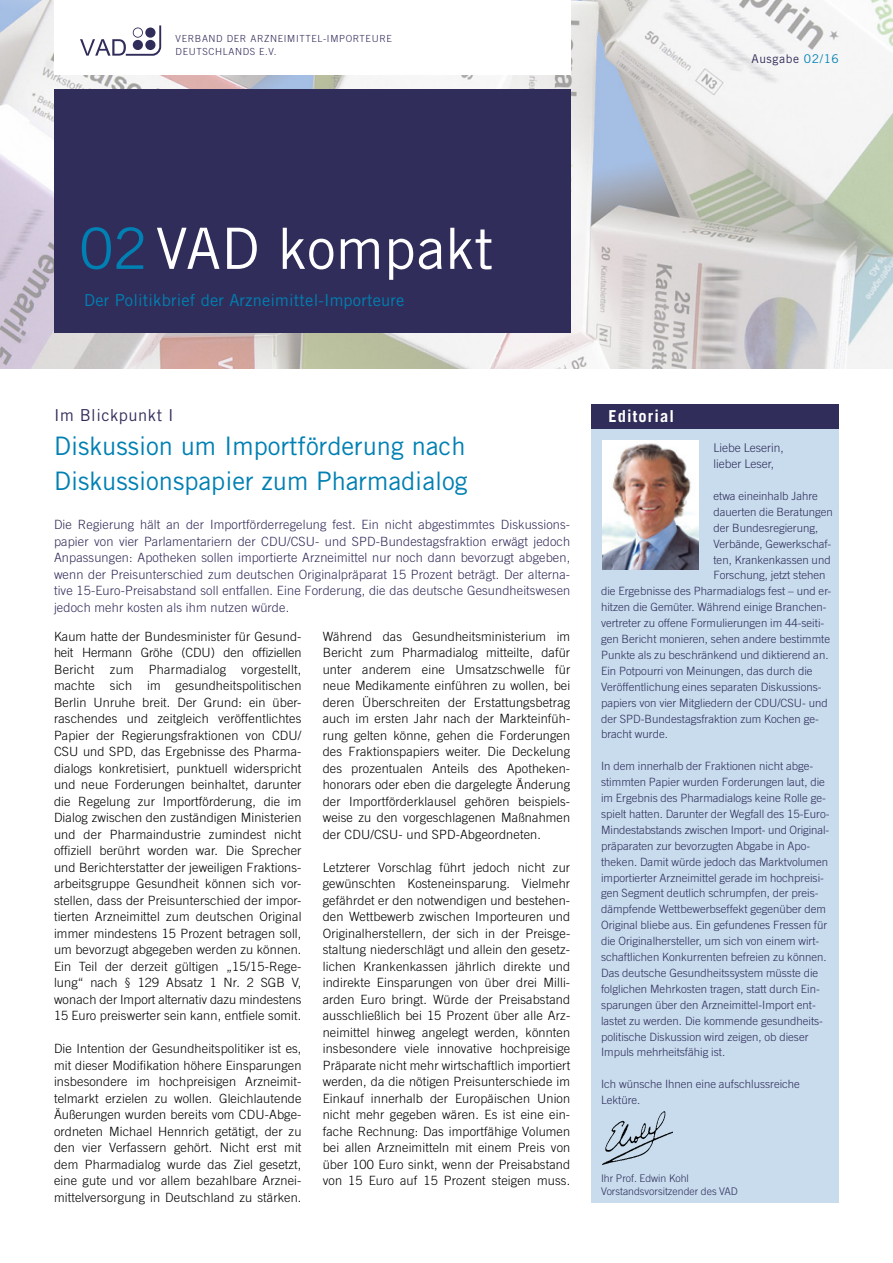
<style>
.page{position:relative;width:893px;height:1263px;background:#fff}
.page>*{position:absolute;margin:0;border:0;box-sizing:border-box;transform-origin:0 0}
.t1{font:57px "Trade Gothic LT Std";letter-spacing:.01em;color:#fff}
.t2{font:25.5px/34.5px "Trade Gothic LT Std";color:#0080b3}
.t3{font:16.5px "Trade Gothic LT Std";letter-spacing:.01em;color:#0080b3}
.t4{font:16.5px "Trade Gothic LT Std";letter-spacing:.03em;color:#312d5a}
.t5{font:700 16.5px "Trade Gothic LT Std";letter-spacing:.065em;color:#fff}
.t6{font:300 12.75px/16.5px "Trade Gothic LT Std";letter-spacing:.01em;color:#000;text-align:justify}
.t7{font:300 12.75px/16.5px "Trade Gothic LT Std";letter-spacing:.01em;color:#312d5a;text-align:justify}
.t8{font:300 12px/16.5px "Trade Gothic LT Std";color:#312d5a}
.t9{font:12px "Trade Gothic LT Std";letter-spacing:.05em;color:#312d5a}
.t10{font:300 11.4px/15.9px "Trade Gothic LT Std";color:#312d5a}
.t11{font:300 10.5px/13.5px "Trade Gothic LT Std";color:#312d5a}
.t12{font:300 9.75px "Trade Gothic LT Std";color:#312d5a}
.s1{color:#0080b3}
</style>
<div class="page">
<img style="left:1px;top:0;width:892px;height:369px">
<div style="left:54px;top:0;width:516px;height:74px;background:#fff"></div>
<div style="left:54px;top:89px;width:516px;height:244px;background:#312d5a"></div>
<svg style="left:80px;top:25px;width:81px;height:31px"></svg>
<div style="left:134px;top:28px;width:8px;height:9px;background:#fff;border-radius:50%"></div>
<div style="left:591px;top:429px;width:248px;height:774px;background:#c8dced"></div>
<img style="left:602px;top:440px;width:97px;height:130px">
<div style="left:591px;top:405px;width:248px;height:24px;background:#312d5a"></div>
<img style="left:602px;top:1111px;width:70px;height:54px">
<p class="t12" style="left:176px;top:33px;width:14px">Verband</p>
<p class="t12" style="left:227px;top:33px;width:7px">der</p>
<p class="t12" style="left:250px;top:33px;width:14px">Arzneimittel</p>
<p class="t12" style="left:323px;top:33px;width:12px">-importeure</p>
<p class="t12" style="left:176px;top:46px;width:15px">Deutschlands</p>
<p class="t12" style="left:259px;top:46px;width:19px">e.V.</p>
<h1 class="t1" style="left:79px;top:214px;width:416px"><span class="s1">02</span>VAD kompakt</h1>
<p class="t3" style="left:84px;top:290px;width:322px">Der Politikbrief der Arzneimittel-Importeure</p>
<p class="t9" style="left:751px;top:51px;width:89px">Ausgabe <span class="s1">02/16</span></p>
<p class="t4" style="left:54px;top:405px;width:121px">Im Blickpunkt I</p>
<p class="t5" style="left:608px;top:406px;width:67px">Editorial</p>
<h2 class="t2" style="left:54px;top:429px;width:415px">Diskussion um Importförderung nach<br>Diskussionspapier zum Pharmadialog</h2>
<p class="t7" style="left:54px;top:516px;width:518px">Die Regierung hält an der Importförderregelung fest. Ein nicht abgestimmtes Diskussions&shy;papier von vier Parlamentariern der CDU/CSU- und SPD-Bundestagsfraktion erwägt jedoch Anpassungen: Apotheken sollen importierte Arzneimittel nur noch dann bevorzugt abgeben, wenn der Preisunterschied zum deutschen Originalpräparat 15 Prozent beträgt. Der alterna&shy;tive 15-Euro-Preisabstand soll entfallen. Eine Forderung, die das deutsche Gesundheitswesen jedoch mehr kosten als ihm nutzen würde.</p>
<p class="t6" style="left:323px;top:628px;width:249px">Während das Gesundheitsministerium im Bericht zum Pharmadialog mitteilte, dafür unter anderem eine Umsatzschwelle für neue Medikamente einführen zu wollen, bei deren Überschreiten der Erstattungsbetrag auch im ersten Jahr nach der Markteinfüh&shy;rung gelten könne, gehen die Forderungen des Fraktionspapiers weiter. Die Deckelung des prozentualen Anteils des Apotheken&shy;honorars oder eben die dargelegte Änderung der Importförderklausel gehören beispiels&shy;weise zu den vorgeschlagenen Maßnahmen der CDU/CSU- und SPD-Abgeordneten.</p>
<p class="t6" style="left:323px;top:859px;width:249px">Letzterer Vorschlag führt jedoch nicht zur gewünschten Kosteneinsparung. Vielmehr gefährdet er den notwendigen und bestehen&shy;den Wettbewerb zwischen Importeuren und Originalherstellern, der sich in der Preisge&shy;staltung niederschlägt und allein den gesetz&shy;lichen Krankenkassen jährlich direkte und indirekte Einsparungen von über drei Milli&shy;arden Euro bringt. Würde der Preisabstand ausschließlich bei 15 Prozent über alle Arz&shy;neimittel hinweg angelegt werden, könnten insbesondere viele innovative hochpreisige Präparate nicht mehr wirtschaftlich importiert werden, da die nötigen Preisunterschiede im Einkauf innerhalb der Europäischen Union nicht mehr gegeben wären. Es ist eine ein&shy;fache Rechnung: Das importfähige Volumen bei allen Arzneimitteln mit einem Preis von über 100 Euro sinkt, wenn der Preisabstand von 15 Euro auf 15 Prozent steigen muss.</p>
<p class="t8" style="left:713px;top:439px;width:72px">Liebe Leserin, lieber Leser,</p>
<p class="t10" style="left:713px;top:488px;width:106px">etwa eineinhalb Jahre</p>
<p class="t10" style="left:713px;top:504px;width:121px">dauerten die Beratungen</p>
<p class="t10" style="left:713px;top:520px;width:106px">der Bundesregierung,</p>
<p class="t10" style="left:713px;top:535px;width:119px">Verbände, Gewerkschaf-</p>
<p class="t10" style="left:713px;top:551px;width:119px">ten, Krankenkassen und</p>
<p class="t10" style="left:713px;top:567px;width:114px">Forschung, jetzt stehen</p>
<p class="t10" style="left:601px;top:583px;width:232px">die Ergebnisse des Pharmadialogs fest – und er-</p>
<p class="t10" style="left:601px;top:599px;width:227px">hitzen die Gemüter. Während einige Branchen-</p>
<p class="t10" style="left:601px;top:615px;width:225px">vertreter zu offene Formulierungen im 44-seiti-</p>
<p class="t10" style="left:601px;top:631px;width:230px">gen Bericht monieren, sehen andere bestimmte</p>
<p class="t10" style="left:601px;top:647px;width:229px">Punkte als zu beschränkend und diktierend an.</p>
<p class="t10" style="left:601px;top:663px;width:213px">Ein Potpourri von Meinungen, das durch die</p>
<p class="t10" style="left:601px;top:679px;width:222px">Veröffentlichung eines separaten Diskussions-</p>
<p class="t10" style="left:601px;top:694px;width:228px">papiers von vier Mitgliedern der CDU/CSU- und</p>
<p class="t10" style="left:601px;top:710px;width:219px">der SPD-Bundestagsfraktion zum Kochen ge-</p>
<p class="t10" style="left:601px;top:726px;width:68px">bracht wurde.</p>
<p class="t10" style="left:601px;top:758px;width:230px">In dem innerhalb der Fraktionen nicht abge&shy;stimmten Papier wurden Forderungen laut, die im Ergebnis des Pharmadialogs keine Rolle ge&shy;spielt hatten. Darunter der Wegfall des 15-Euro-Mindestabstands zwischen Import- und Original&shy;präparaten zur bevorzugten Abgabe in Apo&shy;theken. Damit würde jedoch das Marktvolumen importierter Arzneimittel gerade im hochpreisi&shy;gen Segment deutlich schrumpfen, der preis&shy;dämpfende Wettbewerbseffekt gegenüber dem Original bliebe aus. Ein gefundenes Fressen für die Originalhersteller, um sich von einem wirt&shy;schaftlichen Konkurrenten befreien zu können.<br>Das deutsche Gesundheitssystem müsste die folglichen Mehrkosten tragen, statt durch Ein&shy;sparungen über den Arzneimittel-Import ent&shy;lastet zu werden. Die kommende gesundheits&shy;politische Diskussion wird zeigen, ob dieser Impuls mehrheitsfähig ist.</p>
<p class="t10" style="left:601px;top:1076px;width:200px">Ich wünsche Ihnen eine aufschlussreiche<br>Lektüre.</p>
<p class="t6" style="left:54px;top:628px;width:249px">Kaum hatte der Bundesminister für Gesund&shy;heit Hermann Gröhe (CDU) den offiziellen Bericht zum Pharmadialog vorgestellt, machte sich im gesundheitspolitischen Berlin Unruhe breit. Der Grund: ein über&shy;raschendes und zeitgleich veröffentlichtes Papier der Regierungsfraktionen von CDU/ CSU und SPD, das Ergebnisse des Pharma&shy;dialogs konkretisiert, punktuell widerspricht und neue Forderungen beinhaltet, darunter die Regelung zur Importförderung, die im Dialog zwischen den zuständigen Ministerien und der Pharmaindustrie zumindest nicht offiziell berührt worden war. Die Sprecher und Berichterstatter der jeweiligen Fraktions&shy;arbeitsgruppe Gesundheit können sich vor&shy;stellen, dass der Preisunterschied der impor&shy;tierten Arzneimittel zum deutschen Original immer mindestens 15 Prozent betragen soll, um bevorzugt abgegeben werden zu können.<br>Ein Teil der derzeit gültigen „15/15-Rege&shy;lung“ nach § 129 Absatz 1 Nr. 2 SGB V, wonach der Import alternativ dazu mindestens 15 Euro preiswerter sein kann, entfiele somit.</p>
<p class="t6" style="left:54px;top:1040px;width:249px">Die Intention der Gesundheitspolitiker ist es, mit dieser Modifikation höhere Einsparungen insbesondere im hochpreisigen Arzneimit&shy;telmarkt erzielen zu wollen. Gleichlautende Äußerungen wurden bereits vom CDU-Abge&shy;ordneten Michael Hennrich getätigt, der zu den vier Verfassern gehört. Nicht erst mit dem Pharmadialog wurde das Ziel gesetzt, eine gute und vor allem bezahlbare Arznei&shy;mittelversorgung in Deutschland zu stärken.</p>
<p class="t11" style="left:601px;top:1171px;width:138px">Ihr Prof. Edwin Kohl<br>Vorstandsvorsitzender des VAD</p>
</div>
